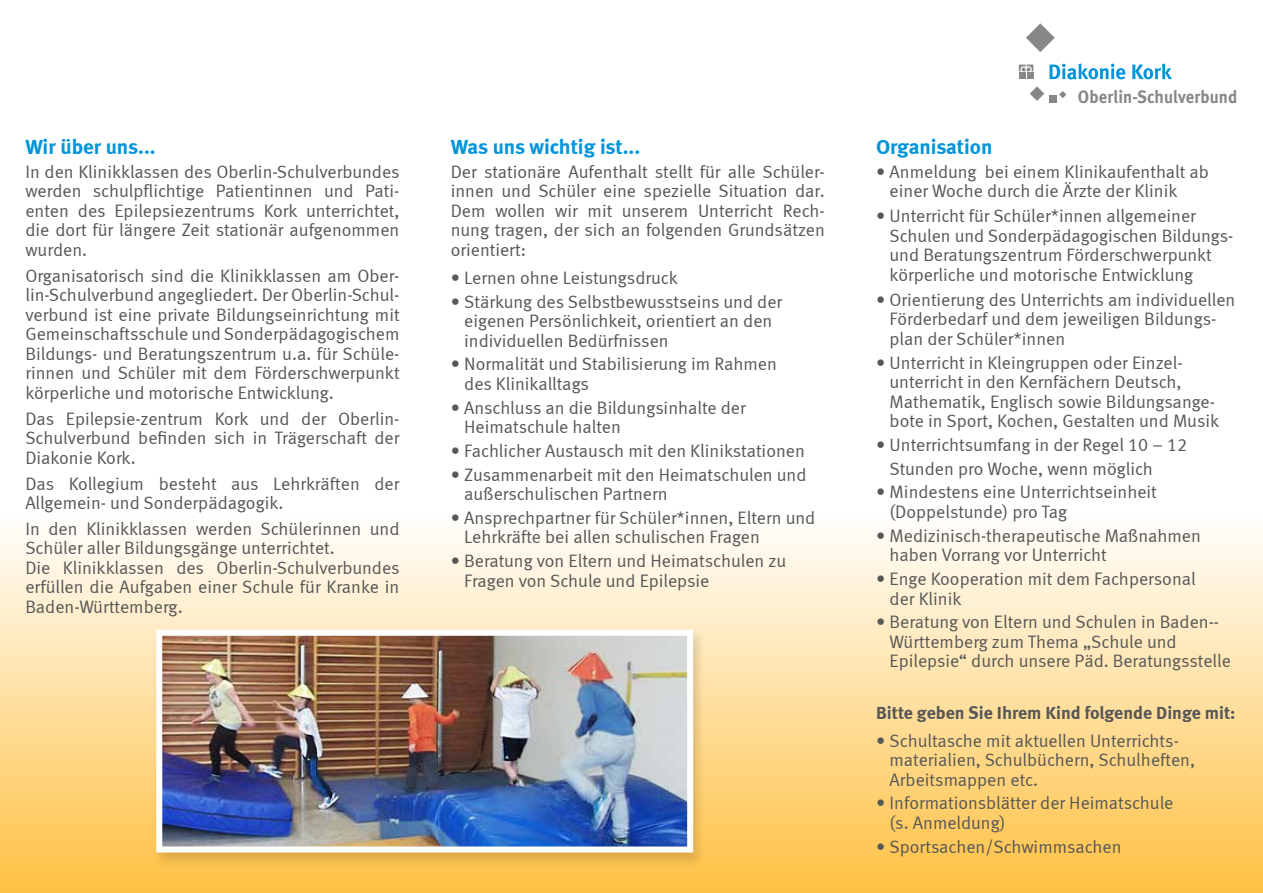
<style>
.page{position:relative;width:1263px;height:893px;background:#fff}
.page>*{position:absolute;margin:0;border:0;box-sizing:border-box;transform-origin:0 0}
.t1{font:700 21px "Meta Normal LF";letter-spacing:-.005em;color:#0095db}
.t2{font:18px/19.5px "Meta Normal LF";color:#575756}
.t3{font:700 18px "Meta Normal LF";color:#575756}
.t4{font:700 17.85px "Meta Normal LF";letter-spacing:.01em;color:#878787;scale:.94 1}
</style>
<div class="page">
<svg style="left:1019px;top:64px;width:14px;height:1px"></svg>
<svg style="left:1049px;top:64px;width:76px;height:16px"></svg>
<svg style="left:1132px;top:64px;width:40px;height:15px"></svg>
<svg style="left:1026px;top:23px;width:29px;height:29px"></svg>
<svg style="left:1030px;top:86px;width:14px;height:15px"></svg>
<div style="left:1049px;top:96px;width:8px;height:7px;background:#878787"></div>
<svg style="left:1059px;top:91px;width:7px;height:7px"></svg>
<svg style="left:1019px;top:65px;width:14px;height:14px"></svg>
<svg style="left:0;top:533px;width:1263px;height:360px;background:#ffe0a2"></svg>
<div style="left:152px;top:628px;width:555px;height:241px;background:#74531b;opacity:.25"></div>
<img style="left:163px;top:637px;width:523px;height:208px">
<div style="left:156px;top:630px;width:537px;height:222px;border:6px solid #fff"></div>
<p class="t1" style="left:25px;top:134px;width:132px">Wir über uns...</p>
<p class="t2" style="left:25px;top:162px;width:376px;text-align:justify">In den Klinikklassen des Oberlin-Schulverbundes werden schulpflichtige Patientinnen und Pati&shy;enten des Epilepsiezentrums Kork unterrichtet, die dort für längere Zeit stationär aufgenommen wurden.</p>
<p class="t2" style="left:25px;top:266px;width:376px;text-align:justify">Organisatorisch sind die Klinikklassen am Ober&shy;lin-Schulverbund angegliedert. Der Oberlin-Schul&shy;verbund ist eine private Bildungseinrichtung mit Gemeinschaftsschule und Sonderpädagogischem Bildungs- und Beratungszentrum u.a. für Schüle&shy;rinnen und Schüler mit dem Förderschwerpunkt körperliche und motorische Entwicklung.</p>
<p class="t2" style="left:25px;top:408px;width:376px;text-align:justify">Das Epilepsie-zentrum Kork und der Oberlin-Schulverbund befinden sich in Trägerschaft der Diakonie Kork.</p>
<p class="t2" style="left:25px;top:473px;width:376px">Das Kollegium besteht aus Lehrkräften der<br>Allgemein- und Sonderpädagogik.</p>
<p class="t2" style="left:25px;top:519px;width:376px">In den Klinikklassen werden Schülerinnen und Schüler aller Bildungsgänge unterrichtet.<br>Die Klinikklassen des Oberlin-Schulverbundes erfüllen die Aufgaben einer Schule für Kranke in Baden-Württemberg.</p>
<p class="t1" style="left:451px;top:134px;width:191px">Was uns wichtig ist...</p>
<p class="t2" style="left:451px;top:162px;width:376px;text-align:justify">Der stationäre Aufenthalt stellt für alle Schüler&shy;innen und Schüler eine spezielle Situation dar.<br>Dem wollen wir mit unserem Unterricht Rech&shy;nung tragen, der sich an folgenden Grundsätzen orientiert:</p>
<p class="t2" style="left:451px;top:268px;width:229px">• Lernen ohne Leistungsdruck</p>
<p class="t2" style="left:464px;top:291px;width:319px;text-indent:-14px">• Stärkung des Selbstbewusstseins und der eigenen Persönlichkeit, orientiert an den individuellen Bedürfnissen</p>
<p class="t2" style="left:464px;top:354px;width:314px;text-indent:-14px">• Normalität und Stabilisierung im Rahmen des Klinikalltags</p>
<p class="t2" style="left:464px;top:397px;width:283px;text-indent:-14px">• Anschluss an die Bildungsinhalte der<br>Heimatschule halten</p>
<p class="t2" style="left:451px;top:441px;width:356px">• Fachlicher Austausch mit den Klinikstationen</p>
<p class="t2" style="left:464px;top:464px;width:344px;text-indent:-14px">• Zusammenarbeit mit den Heimatschulen und außerschulischen Partnern</p>
<p class="t2" style="left:464px;top:508px;width:352px;text-indent:-14px">• Ansprechpartner für Schüler*innen, Eltern und<br>Lehrkräfte bei allen schulischen Fragen</p>
<p class="t2" style="left:464px;top:551px;width:323px;text-indent:-14px">• Beratung von Eltern und Heimatschulen zu<br>Fragen von Schule und Epilepsie</p>
<p class="t4" style="left:1078px;top:86px;width:171px">Oberlin-Schulverbund</p>
<p class="t1" style="left:876px;top:134px;width:118px">Organisation</p>
<p class="t2" style="left:890px;top:162px;width:321px;text-indent:-14px">• Anmeldung bei einem Klinikaufenthalt ab einer Woche durch die Ärzte der Klinik</p>
<p class="t2" style="left:890px;top:206px;width:345px;text-indent:-14px">• Unterricht für Schüler*innen allgemeiner Schulen und Sonderpädagogischen Bildungs&shy;und Beratungszentrum Förderschwerpunkt körperliche und motorische Entwicklung</p>
<p class="t2" style="left:890px;top:290px;width:347px;text-indent:-14px">• Orientierung des Unterrichts am individuellen<br>Förderbedarf und dem jeweiligen Bildungs&shy;plan der Schüler*innen</p>
<p class="t2" style="left:890px;top:352px;width:331px;text-indent:-14px">• Unterricht in Kleingruppen oder Einzel&shy;unterricht in den Kernfächern Deutsch, Mathematik, Englisch sowie Bildungsange&shy;bote in Sport, Kochen, Gestalten und Musik</p>
<p class="t2" style="left:890px;top:433px;width:299px;line-height:23.7px;text-indent:-14px">• Unterrichtsumfang in der Regel 10 – 12<br>Stunden pro Woche, wenn möglich</p>
<p class="t2" style="left:890px;top:482px;width:269px;text-indent:-14px">• Mindestens eine Unterrichtseinheit (Doppelstunde) pro Tag</p>
<p class="t2" style="left:890px;top:525px;width:313px;text-indent:-14px">• Medizinisch-therapeutische Maßnahmen haben Vorrang vor Unterricht</p>
<p class="t2" style="left:890px;top:569px;width:307px;text-indent:-14px">• Enge Kooperation mit dem Fachpersonal der Klinik</p>
<p class="t2" style="left:890px;top:612px;width:343px;text-indent:-14px">• Beratung von Eltern und Schulen in Baden--<br>Württemberg zum Thema „Schule und<br>Epilepsie“ durch unsere Päd. Beratungsstelle</p>
<p class="t3" style="left:876px;top:701px;width:361px">Bitte geben Sie Ihrem Kind folgende Dinge mit:</p>
<p class="t2" style="left:890px;top:730px;width:307px;text-indent:-14px">• Schultasche mit aktuellen Unterrichts&shy;materialien, Schulbüchern, Schulheften,<br>Arbeitsmappen etc.</p>
<p class="t2" style="left:890px;top:793px;width:285px;text-indent:-14px">• Informationsblätter der Heimatschule (s. Anmeldung)</p>
<p class="t2" style="left:876px;top:836px;width:247px">• Sportsachen/Schwimmsachen</p>
</div>
